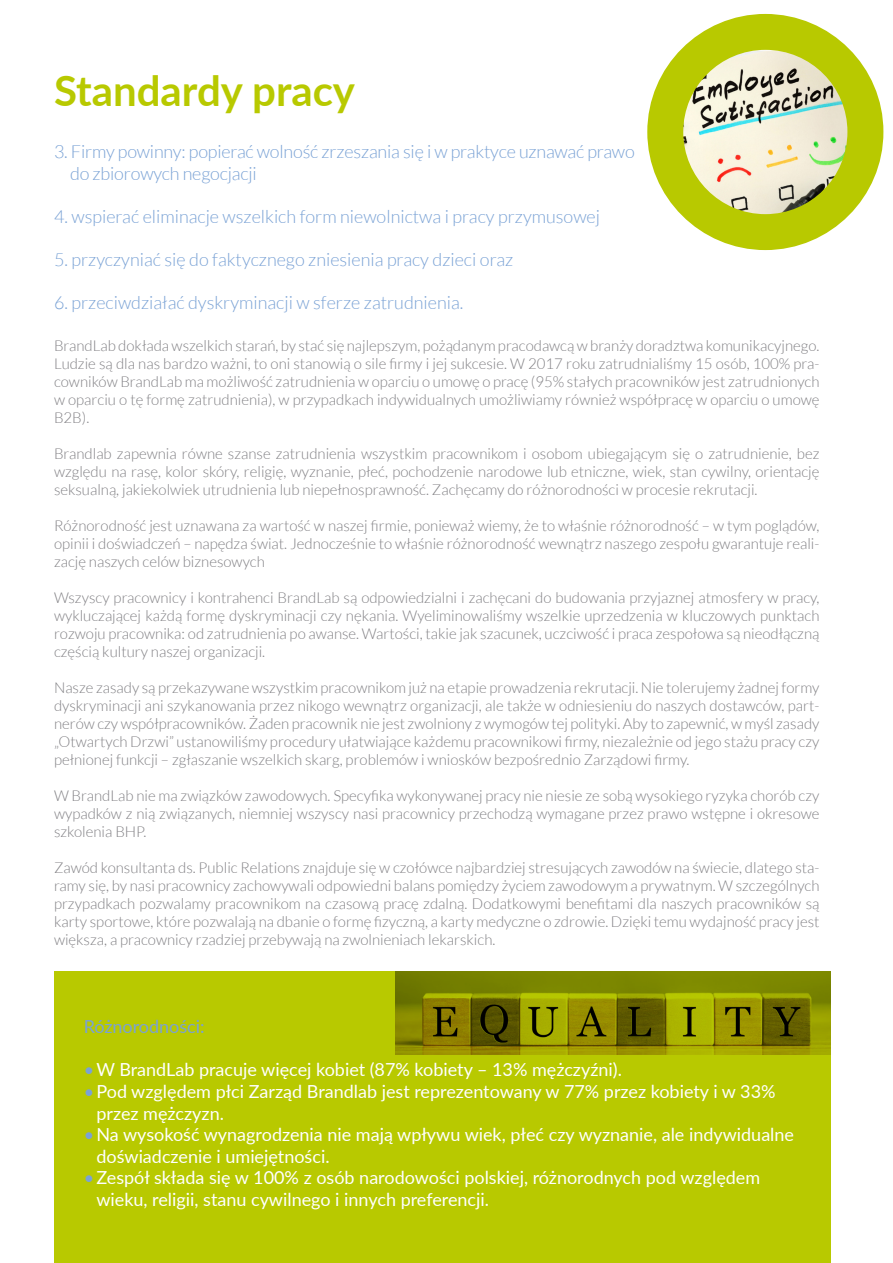
<style>
.page{position:relative;width:893px;height:1263px;background:#fff}
.page>*{position:absolute;margin:0;border:0;box-sizing:border-box;transform-origin:0 0}
.t1{font:700 42px "Lato";color:#b8c900}
.t2{font:18px/21.6px "Lato";color:#fff}
.t3{font:300 18px/21.6px "Lato";color:#7aa2d5}
.t4{font:18px "Lato";color:#7aa2d5}
.t5{font:300 15px/18px "Lato";color:#818084;text-align:justify}
.s1{color:#7aa2d5}
</style>
<div class="page">
<svg style="left:647px;top:14px;width:236px;height:236px"></svg>
<div style="left:54px;top:972px;width:777px;height:291px;background:#b8c900"></div>
<img style="left:395px;top:972px;width:436px;height:82px">
<h1 class="t1" style="left:54px;top:60px;width:303px">Standardy pracy</h1>
<p class="t3" style="left:70px;top:141px;width:566px;text-indent:-16px">3. Firmy powinny: popierać wolność zrzeszania się i w praktyce uznawać prawo do zbiorowych negocjacji</p>
<p class="t3" style="left:54px;top:206px;width:548px">4. wspierać eliminacje wszelkich form niewolnictwa i pracy przymusowej</p>
<p class="t3" style="left:54px;top:249px;width:461px">5. przyczyniać się do faktycznego zniesienia pracy dzieci oraz</p>
<p class="t3" style="left:54px;top:292px;width:411px">6. przeciwdziałać dyskryminacji w sferze zatrudnienia.</p>
<p class="t5" style="left:54px;top:337px;width:767px">BrandLab dokłada wszelkich starań, by stać się najlepszym, pożądanym pracodawcą w branży doradztwa komunikacyjnego.<br>Ludzie są dla nas bardzo ważni, to oni stanowią o sile firmy i jej sukcesie. W 2017 roku zatrudnialiśmy 15 osób, 100% pra&shy;cowników BrandLab ma możliwość zatrudnienia w oparciu o umowę o pracę (95% stałych pracowników jest zatrudnionych w oparciu o tę formę zatrudnienia), w przypadkach indywidualnych umożliwiamy również współpracę w oparciu o umowę B2B).</p>
<p class="t5" style="left:54px;top:445px;width:767px">Brandlab zapewnia równe szanse zatrudnienia wszystkim pracownikom i osobom ubiegającym się o zatrudnienie, bez względu na rasę, kolor skóry, religię, wyznanie, płeć, pochodzenie narodowe lub etniczne, wiek, stan cywilny, orientację seksualną, jakiekolwiek utrudnienia lub niepełnosprawność. Zachęcamy do różnorodności w procesie rekrutacji.</p>
<p class="t5" style="left:54px;top:517px;width:767px">Różnorodność jest uznawana za wartość w naszej firmie, ponieważ wiemy, że to właśnie różnorodność – w tym poglądów, opinii i doświadczeń – napędza świat. Jednocześnie to właśnie różnorodność wewnątrz naszego zespołu gwarantuje reali&shy;zację naszych celów biznesowych</p>
<p class="t5" style="left:54px;top:589px;width:767px">Wszyscy pracownicy i kontrahenci BrandLab są odpowiedzialni i zachęcani do budowania przyjaznej atmosfery w pracy, wykluczającej każdą formę dyskryminacji czy nękania. Wyeliminowaliśmy wszelkie uprzedzenia w kluczowych punktach rozwoju pracownika: od zatrudnienia po awanse. Wartości, takie jak szacunek, uczciwość i praca zespołowa są nieodłączną częścią kultury naszej organizacji.</p>
<p class="t5" style="left:54px;top:679px;width:767px">Nasze zasady są przekazywane wszystkim pracownikom już na etapie prowadzenia rekrutacji. Nie tolerujemy żadnej formy dyskryminacji ani szykanowania przez nikogo wewnątrz organizacji, ale także w odniesieniu do naszych dostawców, part&shy;nerów czy współpracowników. Żaden pracownik nie jest zwolniony z wymogów tej polityki. Aby to zapewnić, w myśl zasady „Otwartych Drzwi” ustanowiliśmy procedury ułatwiające każdemu pracownikowi firmy, niezależnie od jego stażu pracy czy pełnionej funkcji – zgłaszanie wszelkich skarg, problemów i wniosków bezpośrednio Zarządowi firmy.</p>
<p class="t5" style="left:54px;top:787px;width:767px">W BrandLab nie ma związków zawodowych. Specyfika wykonywanej pracy nie niesie ze sobą wysokiego ryzyka chorób czy wypadków z nią związanych, niemniej wszyscy nasi pracownicy przechodzą wymagane przez prawo wstępne i okresowe szkolenia BHP.</p>
<p class="t5" style="left:54px;top:859px;width:767px">Zawód konsultanta ds. Public Relations znajduje się w czołówce najbardziej stresujących zawodów na świecie, dlatego sta&shy;ramy się, by nasi pracownicy zachowywali odpowiedni balans pomiędzy życiem zawodowym a prywatnym. W szczególnych przypadkach pozwalamy pracownikom na czasową pracę zdalną. Dodatkowymi benefitami dla naszych pracowników są karty sportowe, które pozwalają na dbanie o formę fizyczną, a karty medyczne o zdrowie. Dzięki temu wydajność pracy jest większa, a pracownicy rzadziej przebywają na zwolnieniach lekarskich.</p>
<p class="t4" style="left:84px;top:1014px;width:123px">Różnorodności:</p>
<p class="t2" style="left:84px;top:1058px;width:540px"><span class="s1">•</span>W BrandLab pracuje więcej kobiet (87% kobiety – 13% mężczyźni).</p>
<p class="t2" style="left:96px;top:1080px;width:681px;text-indent:-13px"><span class="s1">•</span>Pod względem płci Zarząd Brandlab jest reprezentowany w 77% przez kobiety i w 33% przez mężczyzn.</p>
<p class="t2" style="left:96px;top:1123px;width:699px;text-indent:-13px"><span class="s1">•</span>Na wysokość wynagrodzenia nie mają wpływu wiek, płeć czy wyznanie, ale indywidualne doświadczenie i umiejętności.</p>
<p class="t2" style="left:96px;top:1166px;width:665px;text-indent:-13px"><span class="s1">•</span>Zespół składa się w 100% z osób narodowości polskiej, różnorodnych pod względem wieku, religii, stanu cywilnego i innych preferencji.</p>
</div>
